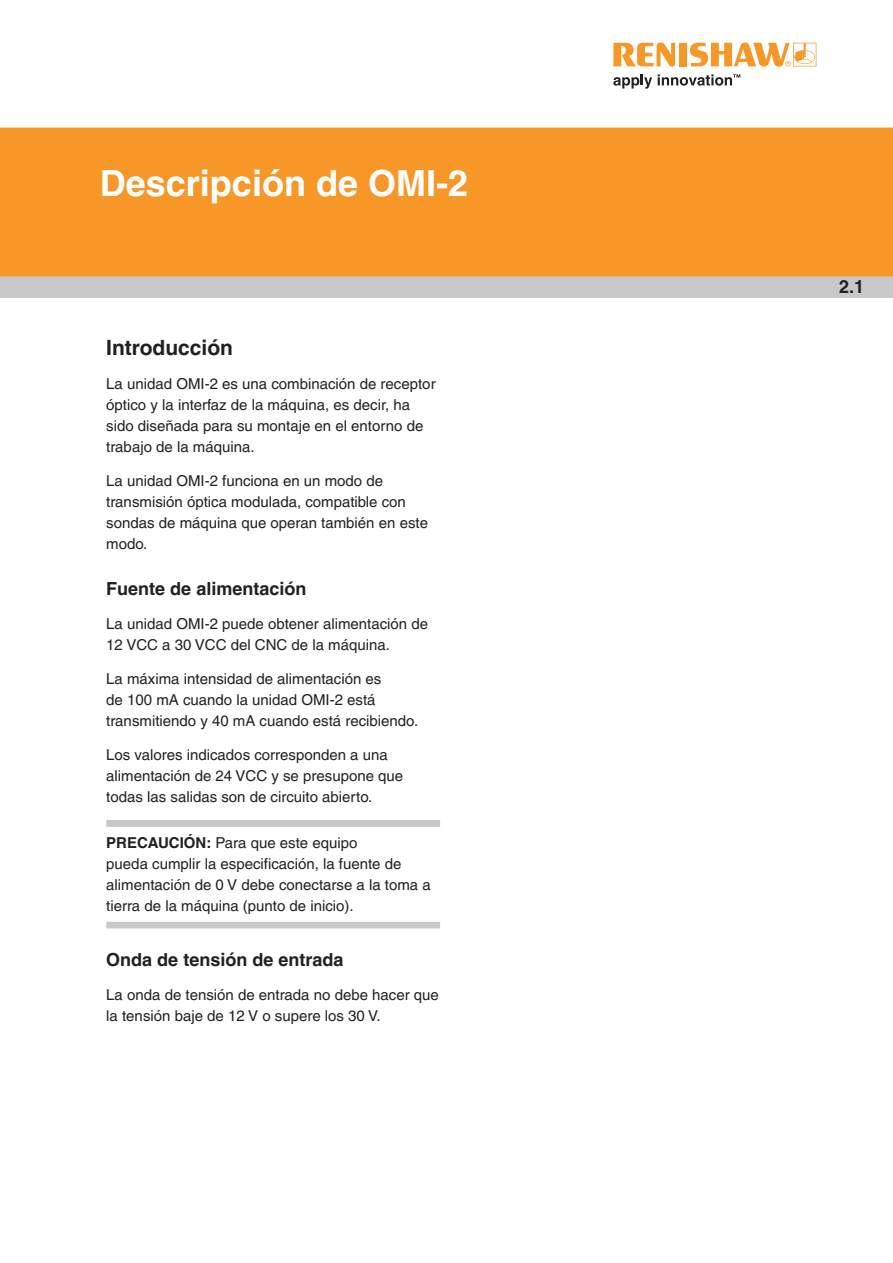
<style>
.page{position:relative;width:893px;height:1263px;background:#fff}
.page>*{position:absolute;margin:0;border:0;box-sizing:border-box;transform-origin:0 0}
.Section_Header{font:700 36px "Helvetica LT Pro";color:#fff}
.Heading_1{font:700 21px "Helvetica LT Pro";color:#231f20}
.Heading_2{font:700 18px "Helvetica LT Pro";color:#231f20}
.Body_Text_10pt{font:15px/21px "Helvetica LT Pro";color:#231f20}
.Note{font:15px/21px "Helvetica LT Pro";color:#231f20}
.s1{font-weight:700}
</style>
<div class="page">
<svg style="left:613px;top:75px;width:39px;height:14px"></svg>
<svg style="left:613px;top:43px;width:62px;height:24px"></svg>
<div style="left:679px;top:43px;width:8px;height:23px;background:#f79727"></div>
<svg style="left:690px;top:43px;width:126px;height:24px"></svg>
<svg style="left:658px;top:74px;width:82px;height:12px"></svg>
<div style="left:0;top:276px;width:893px;height:22px;background:#c7c8ca"></div>
<div style="left:0;top:128px;width:893px;height:148px;background:#f79727"></div>
<div style="left:106px;top:820px;width:334px;height:7px;background:#c7c8ca"></div>
<div style="left:106px;top:922px;width:334px;height:6px;background:#c7c8ca"></div>
<p class="Section_Header" style="left:100px;top:161px;width:370px">Descripción de OMI-2</p>
<p class="Heading_1" style="left:106px;top:335px;width:128px">Introducción</p>
<p class="Body_Text_10pt" style="left:106px;top:373px;width:331px">La unidad OMI-2 es una combinación de receptor óptico y la interfaz de la máquina, es decir, ha sido diseñada para su montaje en el entorno de trabajo de la máquina.</p>
<p class="Body_Text_10pt" style="left:106px;top:470px;width:323px">La unidad OMI-2 funciona en un modo de transmisión óptica modulada, compatible con sondas de máquina que operan también en este modo.</p>
<p class="Heading_2" style="left:106px;top:578px;width:202px">Fuente de alimentación</p>
<p class="Body_Text_10pt" style="left:106px;top:613px;width:323px">La unidad OMI-2 puede obtener alimentación de<br>12 VCC a 30 VCC del CNC de la máquina.</p>
<p class="Body_Text_10pt" style="left:106px;top:668px;width:313px">La máxima intensidad de alimentación es<br>de 100 mA cuando la unidad OMI-2 está transmitiendo y 40 mA cuando está recibiendo.</p>
<p class="Body_Text_10pt" style="left:106px;top:744px;width:298px">Los valores indicados corresponden a una alimentación de 24 VCC y se presupone que todas las salidas son de circuito abierto.</p>
<p class="Note" style="left:106px;top:832px;width:326px"><span class="s1">PRECAUCIÓN:</span> Para que este equipo<br>pueda cumplir la especificación, la fuente de alimentación de 0 V debe conectarse a la toma a tierra de la máquina (punto de inicio).</p>
<p class="Heading_2" style="left:106px;top:949px;width:239px">Onda de tensión de entrada</p>
<p class="Body_Text_10pt" style="left:106px;top:984px;width:334px">La onda de tensión de entrada no debe hacer que la tensión baje de 12 V o supere los 30 V.</p>
<p class="Heading_2" style="left:839px;top:275px;width:27px">2.1</p>
</div>
